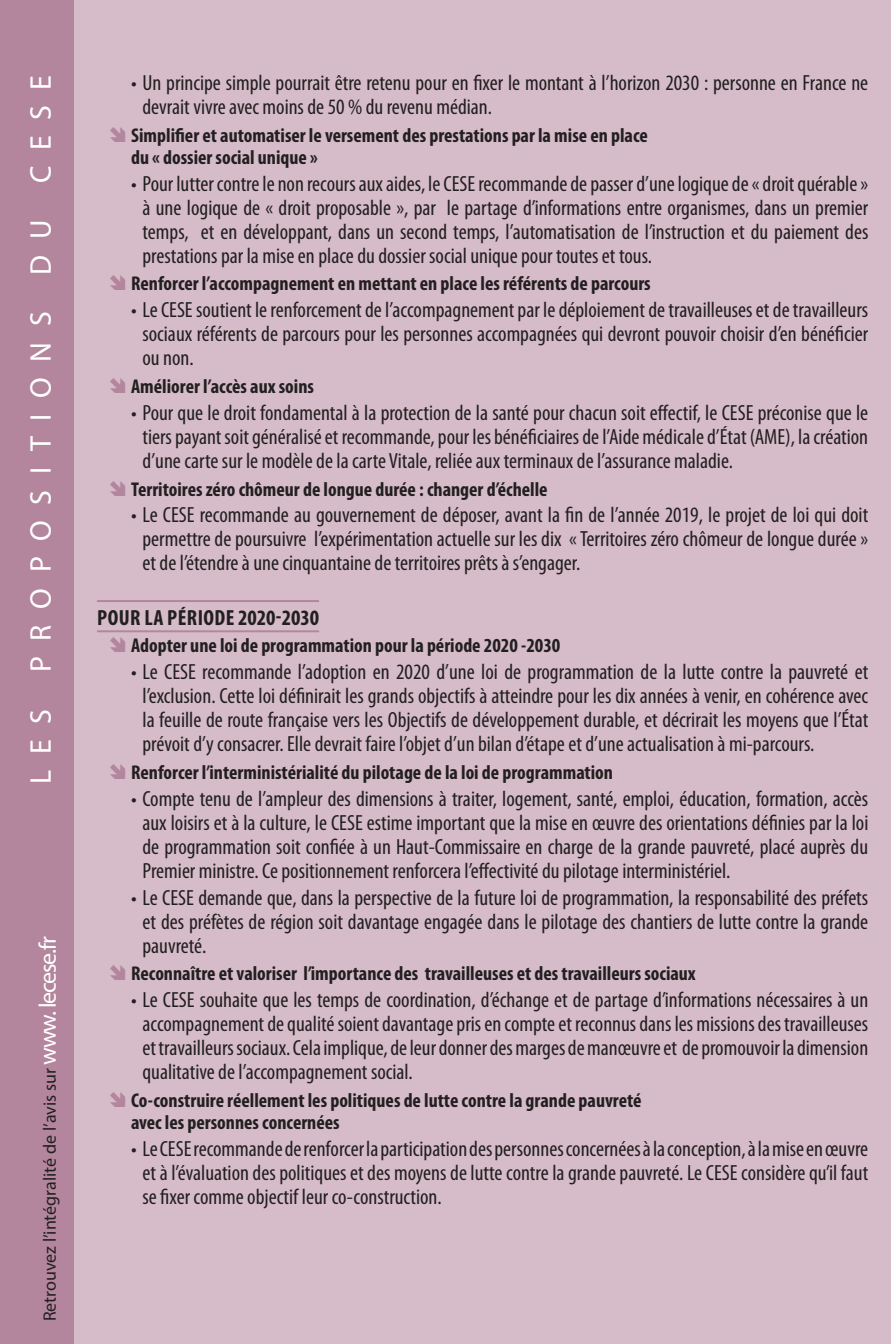
<style>
.page{position:relative;width:891px;height:1344px;background:#fff}
.page>*{position:absolute;margin:0;border:0;box-sizing:border-box;transform-origin:0 0}
.denomination_section{font:30px "Myriad Pro";letter-spacing:.52em;color:#fff}
.t1{font:condensed 22px/24px "Myriad Pro";color:#231f20;text-align:justify}
.proposition_gros_tit{font:700 condensed 22px "Myriad Pro";letter-spacing:.02em;color:#231f20}
.t2{font:700 condensed 20px/22px "Myriad Pro";color:#231f20}
.proposition_alinéa{font:18px "Myriad Pro";color:#231f20}
.s1{font-size:24px;color:#fff}
</style>
<div class="page">
<div style="left:74px;top:0;width:816px;height:1344px;background:#d5bcc8"></div>
<div style="left:0;top:0;width:74px;height:1344px;background:#b3869d"></div>
<hr style="left:97px;top:600px;width:222px;height:2px;background:#b3869d">
<hr style="left:97px;top:630px;width:222px;height:2px;background:#b3869d">
<svg style="left:110px;top:127px;width:15px;height:15px"></svg>
<svg style="left:110px;top:275px;width:15px;height:15px"></svg>
<svg style="left:110px;top:378px;width:15px;height:15px"></svg>
<svg style="left:110px;top:480px;width:15px;height:15px"></svg>
<svg style="left:110px;top:637px;width:15px;height:15px"></svg>
<svg style="left:110px;top:763px;width:15px;height:16px"></svg>
<svg style="left:110px;top:965px;width:15px;height:15px"></svg>
<svg style="left:110px;top:1091px;width:15px;height:16px"></svg>
<p class="denomination_section" style="left:22px;top:783px;width:710px;rotate:-90deg">LES PROPOSITIONS DU CESE</p>
<p class="proposition_alinéa" style="left:39px;top:1321px;width:386px;rotate:-90deg">Retrouvez l’intégralité de l’avis sur <span class="s1">www. lecese.fr</span></p>
<p class="t1" style="left:142px;top:71px;width:727px;text-indent:-11px">• Un principe simple pourrait être retenu pour en fixer le montant à l’horizon 2030 : personne en France ne devrait vivre avec moins de 50 % du revenu médian.</p>
<p class="t2" style="left:131px;top:124px;width:518px">Simplifier et automatiser le versement des prestations par la mise en place du « dossier social unique »</p>
<p class="t1" style="left:142px;top:171px;width:727px;text-indent:-11px">• Pour lutter contre le non recours aux aides, le CESE recommande de passer d’une logique de « droit quérable » à une logique de « droit proposable », par le partage d’informations entre organismes, dans un premier temps, et en développant, dans un second temps, l’automatisation de l’instruction et du paiement des prestations par la mise en place du dossier social unique pour toutes et tous.</p>
<p class="t2" style="left:131px;top:272px;width:521px">Renforcer l’accompagnement en mettant en place les référents de parcours</p>
<p class="t1" style="left:142px;top:298px;width:727px;text-indent:-11px">• Le CESE soutient le renforcement de l’accompagnement par le déploiement de travailleuses et de travailleurs sociaux référents de parcours pour les personnes accompagnées qui devront pouvoir choisir d’en bénéficier ou non.</p>
<p class="t2" style="left:131px;top:375px;width:184px">Améliorer l’accès aux soins</p>
<p class="t1" style="left:142px;top:400px;width:727px;text-indent:-11px">• Pour que le droit fondamental à la protection de la santé pour chacun soit effectif, le CESE préconise que le tiers payant soit généralisé et recommande, pour les bénéficiaires de l’Aide médicale d’État (AME), la création d’une carte sur le modèle de la carte Vitale, reliée aux terminaux de l’assurance maladie.</p>
<p class="t2" style="left:131px;top:477px;width:418px">Territoires zéro chômeur de longue durée : changer d’échelle</p>
<p class="t1" style="left:142px;top:503px;width:727px;text-indent:-11px">• Le CESE recommande au gouvernement de déposer, avant la fin de l’année 2019, le projet de loi qui doit permettre de poursuivre l’expérimentation actuelle sur les dix « Territoires zéro chômeur de longue durée » et de l’étendre à une cinquantaine de territoires prêts à s’engager.</p>
<p class="proposition_gros_tit" style="left:97px;top:603px;width:223px">POUR LA PÉRIODE 2020-2030</p>
<p class="t2" style="left:131px;top:634px;width:430px">Adopter une loi de programmation pour la période 2020 -2030</p>
<p class="t1" style="left:142px;top:660px;width:727px;text-indent:-11px">• Le CESE recommande l’adoption en 2020 d’une loi de programmation de la lutte contre la pauvreté et l’exclusion. Cette loi définirait les grands objectifs à atteindre pour les dix années à venir, en cohérence avec la feuille de route française vers les Objectifs de développement durable, et décrirait les moyens que l’État prévoit d’y consacrer. Elle devrait faire l’objet d’un bilan d’étape et d’une actualisation à mi-parcours.</p>
<p class="t2" style="left:131px;top:761px;width:483px">Renforcer l’interministérialité du pilotage de la loi de programmation</p>
<p class="t1" style="left:142px;top:786px;width:727px;text-indent:-11px">• Compte tenu de l’ampleur des dimensions à traiter, logement, santé, emploi, éducation, formation, accès aux loisirs et à la culture, le CESE estime important que la mise en œuvre des orientations définies par la loi de programmation soit confiée à un Haut-Commissaire en charge de la grande pauvreté, placé auprès du Premier ministre. Ce positionnement renforcera l’effectivité du pilotage interministériel.</p>
<p class="t1" style="left:142px;top:885px;width:727px;text-indent:-11px">• Le CESE demande que, dans la perspective de la future loi de programmation, la responsabilité des préfets et des préfètes de région soit davantage engagée dans le pilotage des chantiers de lutte contre la grande pauvreté.</p>
<p class="t2" style="left:131px;top:962px;width:566px">Reconnaître et valoriser l’importance des travailleuses et des travailleurs sociaux</p>
<p class="t1" style="left:142px;top:987px;width:727px;text-indent:-11px">• Le CESE souhaite que les temps de coordination, d’échange et de partage d’informations nécessaires à un accompagnement de qualité soient davantage pris en compte et reconnus dans les missions des travailleuses et travailleurs sociaux. Cela implique, de leur donner des marges de manœuvre et de promouvoir la dimension qualitative de l’accompagnement social.</p>
<p class="t2" style="left:131px;top:1088px;width:512px">Co-construire réellement les politiques de lutte contre la grande pauvreté avec les personnes concernées</p>
<p class="t1" style="left:142px;top:1136px;width:727px;text-indent:-11px">• Le CESE recommande de renforcer la participation des personnes concernées à la conception, à la mise en œuvre et à l’évaluation des politiques et des moyens de lutte contre la grande pauvreté. Le CESE considère qu’il faut se fixer comme objectif leur co-construction.</p>
</div>
